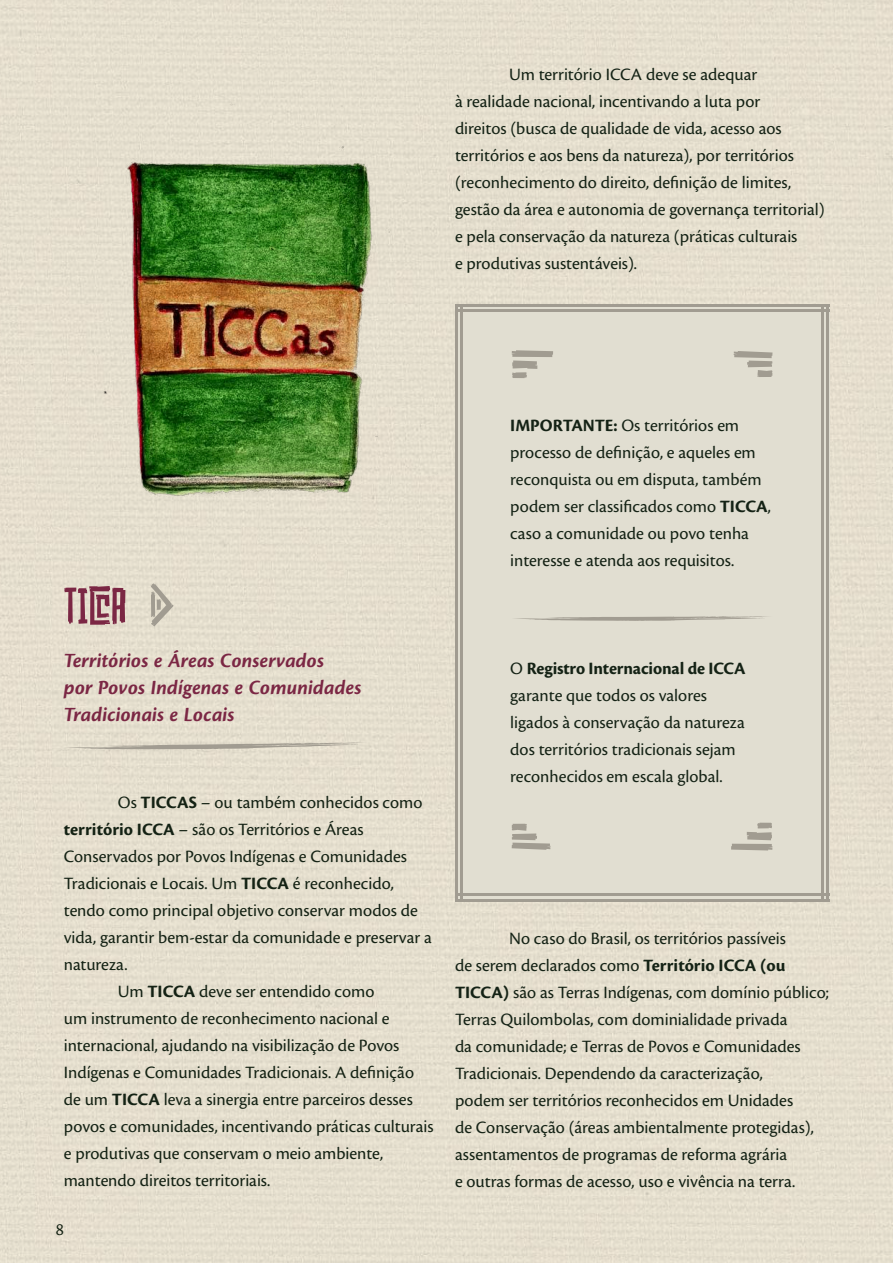
<style>
.page{position:relative;width:893px;height:1263px;background:#e5dfce}
.page>*{position:absolute;margin:0;border:0;box-sizing:border-box;transform-origin:0 0}
.t1{font:82.8px "Afolkalips Swash";color:#a19c91}
.t2{font:79.95px "Afolkalips Swash";color:#a19c91}
.t3{font:59.7px "Afolkalips Swash";color:#a19c91}
.t4{font:54px "Afolkalips";color:#7b2744}
.t5{font:21px/27px "Cronos Pro Bold Disp It";letter-spacing:.01em;color:#7b2744}
.t6{font:18px/27px "Cronos Pro";color:#142215}
.t7{font:18px "Cronos Pro";color:#142214}
.t8{font:18px "Cronos Pro Disp";color:#142213}
.s1{font-weight:700}
</style>
<div class="page">
<img style="left:64px;top:66px;width:374px;height:464px">
<div style="left:455px;top:304px;width:374px;height:597px;background:#e1ded1"></div>
<hr style="left:455px;top:304px;width:374px;height:3px;background:#a19c91">
<hr style="left:455px;top:309px;width:374px;height:3px;background:#a19c91">
<hr style="left:455px;top:894px;width:374px;height:2px;background:#a19c91">
<hr style="left:455px;top:899px;width:374px;height:2px;background:#a19c91">
<hr style="left:827px;top:304px;width:2px;height:597px;background:#a19c91">
<hr style="left:821px;top:304px;width:3px;height:597px;background:#a19c91">
<hr style="left:460px;top:304px;width:3px;height:597px;background:#a19c91">
<hr style="left:455px;top:304px;width:2px;height:597px;background:#a19c91">
<svg style="left:515px;top:616px;width:252px;height:5px"></svg>
<svg style="left:64px;top:742px;width:303px;height:7px;background:#c8c2b4"></svg>
<p class="t6" style="left:455px;top:61px;width:371px;text-indent:54px">Um território ICCA deve se adequar<br>à realidade nacional, incentivando a luta por<br>direitos (busca de qualidade de vida, acesso aos territórios e aos bens da natureza), por territórios (reconhecimento do direito, definição de limites, gestão da área e autonomia de governança territorial) e pela conservação da natureza (práticas culturais<br>e produtivas sustentáveis).</p>
<h3 class="t3" style="left:127px;top:628px;width:48px;rotate:-90deg">g</h3>
<h3 class="t4" style="left:64px;top:576px;width:64px">TICCA</h3>
<p class="t5" style="left:64px;top:647px;width:299px">Territórios e Áreas Conservados<br>por Povos Indígenas e Comunidades<br>Tradicionais e Locais</p>
<p class="t7" style="left:118px;top:792px;width:306px">Os <span class="s1">TICCAS</span> – ou também conhecidos como</p>
<p class="t7" style="left:64px;top:819px;width:301px"><span class="s1">território ICCA</span> – são os Territórios e Áreas</p>
<p class="t7" style="left:64px;top:846px;width:345px">Conservados por Povos Indígenas e Comunidades</p>
<p class="t7" style="left:64px;top:873px;width:332px">Tradicionais e Locais. Um <span class="s1">TICCA</span> é reconhecido,</p>
<p class="t7" style="left:64px;top:900px;width:356px">tendo como principal objetivo conservar modos de</p>
<p class="t7" style="left:64px;top:927px;width:370px">vida, garantir bem-estar da comunidade e preservar a</p>
<p class="t7" style="left:64px;top:954px;width:65px">natureza.</p>
<p class="t7" style="left:118px;top:981px;width:258px">Um <span class="s1">TICCA</span> deve ser entendido como</p>
<p class="t7" style="left:64px;top:1008px;width:327px">um instrumento de reconhecimento nacional e</p>
<p class="t7" style="left:64px;top:1035px;width:337px">internacional, ajudando na visibilização de Povos</p>
<p class="t7" style="left:64px;top:1062px;width:352px">Indígenas e Comunidades Tradicionais. A definição</p>
<p class="t7" style="left:64px;top:1089px;width:350px">de um <span class="s1">TICCA</span> leva a sinergia entre parceiros desses</p>
<p class="t7" style="left:64px;top:1116px;width:371px">povos e comunidades, incentivando práticas culturais</p>
<p class="t7" style="left:64px;top:1143px;width:321px">e produtivas que conservam o meio ambiente,</p>
<p class="t7" style="left:64px;top:1170px;width:208px">mantendo direitos territoriais.</p>
<p class="t8" style="left:56px;top:1219px;width:10px">8</p>
<h1 class="t1" style="left:582px;top:348px;width:34px;rotate:90deg">k</h1>
<h2 class="t2" style="left:705px;top:379px;width:32px;rotate:-90deg">l</h2>
<p class="t6" style="left:510px;top:412px;width:262px"><span class="s1">IMPORTANTE:</span> Os territórios em processo de definição, e aqueles em reconquista ou em disputa, também podem ser classificados como <span class="s1">TICCA</span>, caso a comunidade ou povo tenha interesse e atenda aos requisitos.</p>
<p class="t6" style="left:510px;top:655px;width:237px">O <span class="s1">Registro Internacional de ICCA </span>garante que todos os valores ligados à conservação da natureza dos territórios tradicionais sejam reconhecidos em escala global.</p>
<h2 class="t2" style="left:579px;top:821px;width:32px;rotate:90deg">l</h2>
<h1 class="t1" style="left:702px;top:853px;width:34px;rotate:-90deg">k</h1>
<p class="t6" style="left:455px;top:925px;width:375px;text-indent:54px">No caso do Brasil, os territórios passíveis<br>de serem declarados como <span class="s1">Território ICCA (ou TICCA)</span> são as Terras Indígenas, com domínio público; Terras Quilombolas, com dominialidade privada<br>da comunidade; e Terras de Povos e Comunidades Tradicionais. Dependendo da caracterização,<br>podem ser territórios reconhecidos em Unidades<br>de Conservação (áreas ambientalmente protegidas), assentamentos de programas de reforma agrária<br>e outras formas de acesso, uso e vivência na terra.</p>
</div>
